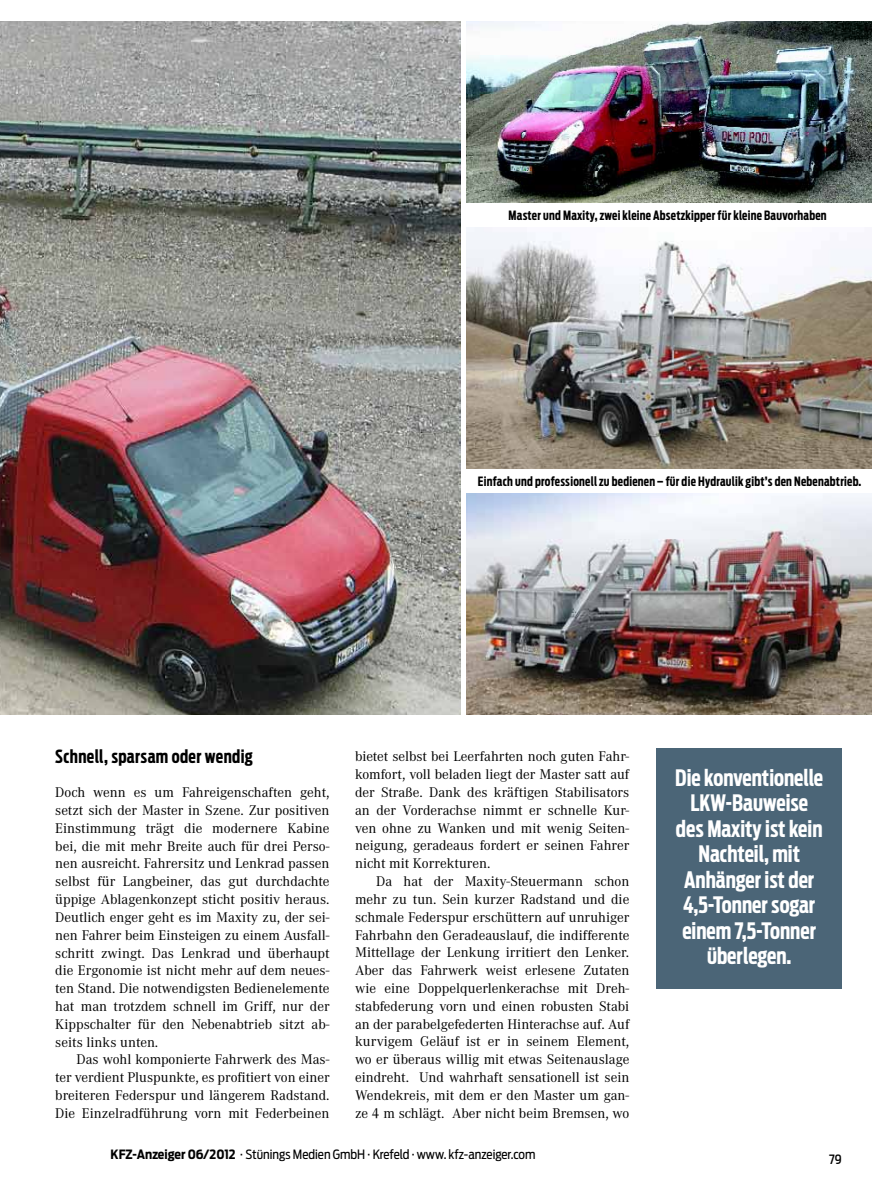
<style>
.page{position:relative;width:893px;height:1191px;background:#fff}
.page>*{position:absolute;margin:0;border:0;box-sizing:border-box;transform-origin:0 0}
.t1{font:700 22.5px/25.5px "Antenna Extra Cond";color:#fff;text-align:center}
.t2{font:700 18px "Antenna Extra Cond";letter-spacing:.02em;color:#000}
.t3{font:14.55px/17.9px "Corporate A";color:#000;text-align:justify}
.t4{font:700 12.75px "Antenna Extra Cond";letter-spacing:.02em;color:#000}
.t5{font:12.75px "Antenna Cond";color:#000}
.t6{font:500 12.75px "Antenna Cond";color:#000;scale:.95 1}
.s1{font-weight:700}
</style>
<div class="page">
<img style="left:466px;top:493px;width:406px;height:221px">
<img style="left:467px;top:228px;width:405px;height:240px">
<img style="left:0;top:21px;width:460px;height:693px">
<img style="left:467px;top:21px;width:405px;height:181px">
<div style="left:656px;top:748px;width:186px;height:241px;background:#4b6577"></div>
<p class="t4" style="left:509px;top:207px;width:320px">Master und Maxity, zwei kleine Absetzkipper für kleine Bauvorhaben</p>
<p class="t4" style="left:478px;top:473px;width:385px">Einfach und professionell zu bedienen – für die Hydraulik gibt’s den Nebenabtrieb.</p>
<p class="t2" style="left:55px;top:745px;width:199px">Schnell, sparsam oder wendig</p>
<p class="t3" style="left:55px;top:783px;width:276px">Doch wenn es um Fahreigenschaften geht, setzt sich der Master in Szene. Zur positiven Einstimmung trägt die modernere Kabine bei, die mit mehr Breite auch für drei Perso&shy;nen ausreicht. Fahrersitz und Lenkrad passen selbst für Langbeiner, das gut durchdachte üppige Ablagenkonzept sticht positiv heraus.<br>Deutlich enger geht es im Maxity zu, der sei&shy;nen Fahrer beim Einsteigen zu einem Ausfall&shy;schritt zwingt. Das Lenkrad und überhaupt die Ergonomie ist nicht mehr auf dem neues&shy;ten Stand. Die notwendigsten Bedienelemente hat man trotzdem schnell im Griff, nur der Kippschalter für den Nebenabtrieb sitzt ab&shy;seits links unten.</p>
<p class="t3" style="left:55px;top:1051px;width:276px;text-indent:21px">Das wohl komponierte Fahrwerk des Mas&shy;ter verdient Pluspunkte, es profitiert von einer breiteren Federspur und längerem Radstand.<br>Die Einzelradführung vorn mit Federbeinen</p>
<p class="t3" style="left:355px;top:748px;width:276px">bietet selbst bei Leerfahrten noch guten Fahr&shy;komfort, voll beladen liegt der Master satt auf der Straße. Dank des kräftigen Stabilisators an der Vorderachse nimmt er schnelle Kur&shy;ven ohne zu Wanken und mit wenig Seiten&shy;neigung, geradeaus fordert er seinen Fahrer nicht mit Korrekturen.</p>
<p class="t3" style="left:355px;top:872px;width:276px;text-indent:21px">Da hat der Maxity-Steuermann schon mehr zu tun. Sein kurzer Radstand und die schmale Federspur erschüttern auf unruhiger Fahrbahn den Geradeauslauf, die indifferente Mittellage der Lenkung irritiert den Lenker.<br>Aber das Fahrwerk weist erlesene Zutaten wie eine Doppelquerlenkerachse mit Dreh&shy;stabfederung vorn und einen robusten Stabi an der parabelgefederten Hinterachse auf. Auf kurvigem Geläuf ist er in seinem Element, wo er überaus willig mit etwas Seitenauslage eindreht. Und wahrhaft sensationell ist sein Wendekreis, mit dem er den Master um gan&shy;ze 4 m schlägt. Aber nicht beim Bremsen, wo</p>
<h1 class="t1" style="left:675px;top:765px;width:149px">Die konventionelle<br>LKW-Bauweise des Maxity ist kein<br>Nachteil, mit<br>Anhänger ist der<br>4,5-Tonner sogar einem 7,5-Tonner überlegen.</h1>
<p class="t5" style="left:111px;top:1146px;width:426px"><span class="s1">KFZ-Anzeiger 06/2012</span> · Stünings Medien GmbH · Krefeld · www. kfz-anzeiger.com</p>
<p class="t6" style="left:829px;top:1152px;width:15px">79</p>
</div>
